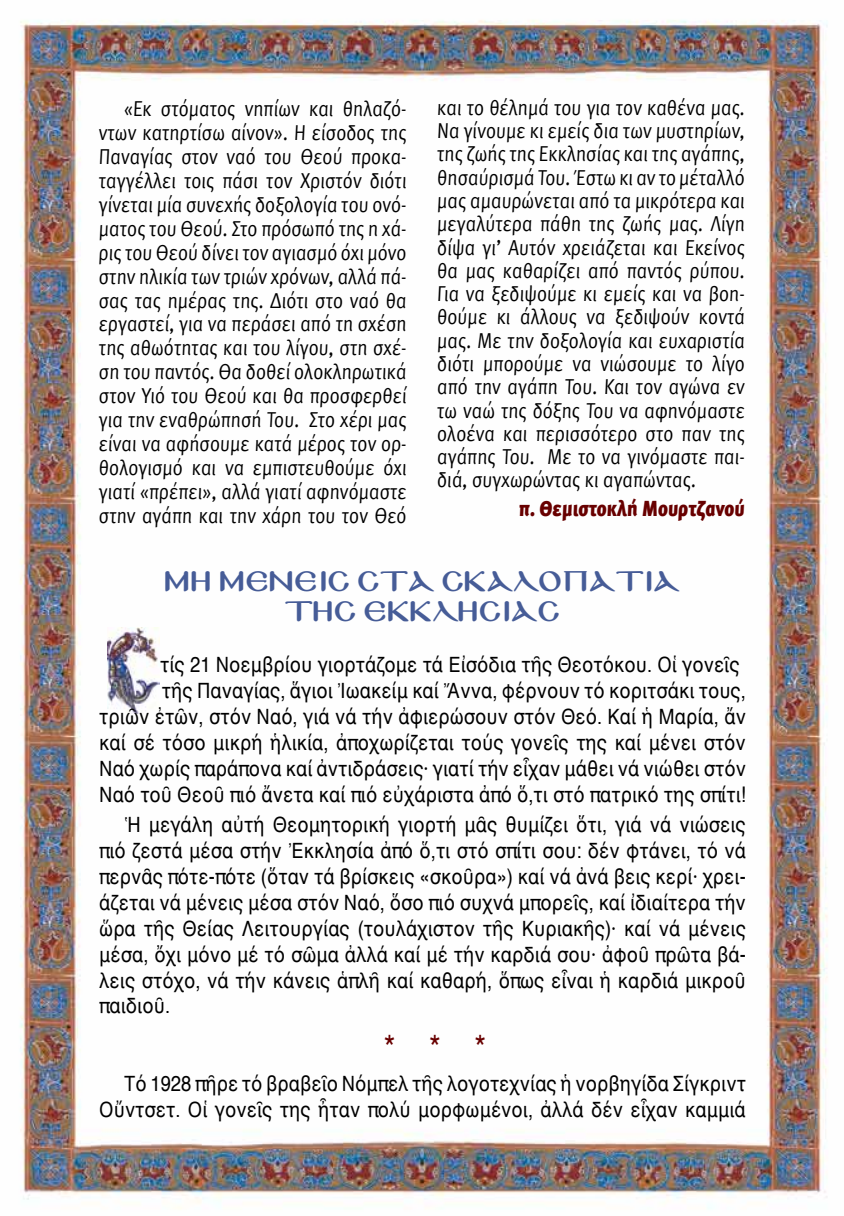
<style>
.page{position:relative;width:844px;height:1216px;background:#fff}
.page>*{position:absolute;margin:0;border:0;box-sizing:border-box;transform-origin:0 0}
.t1{font:35px "Helvetica";color:#680000;scale:.86 1}
.t2{font:24.5px/29.4px "Mg Byzantine UC Pol Normal";color:#465c97;text-align:center}
.t3{font:21.53px/24px "Meta Normal Greek";color:#000;text-align:justify;scale:.87 1}
.t4{font:21.53px/25.9px "Helvetica";color:#000;text-align:right;scale:.86 1}
.t5{font:21.53px "Meta Black Greek LF";color:#680000;scale:.87 1}
</style>
<div class="page">
<img style="left:20px;top:20px;width:808px;height:1189px">
<img style="left:108px;top:627px;width:52px;height:86px">
<p class="t3" style="left:98px;top:97px;width:357px;text-indent:25px">«Εκ στόματος νηπίων και θηλαζό&shy;ντων κατηρτίσω αίνον». Η είσοδος της Παναγίας στον ναό του Θεού προκα&shy;ταγγέλλει τοις πάσι τον Χριστόν διότι γίνεται μία συνεχής δοξολογία του ονό&shy;ματος του Θεού. Στο πρόσωπό της η χά&shy;ρις του Θεού δίνει τον αγιασμό όχι μόνο στην ηλικία των τριών χρόνων, αλλά πά&shy;σας τας ημέρας της. Διότι στο ναό θα εργαστεί, για να περάσει από τη σχέση της αθωότητας και του λίγου, στη σχέ&shy;ση του παντός. Θα δοθεί ολοκληρωτικά στον Υιό του Θεού και θα προσφερθεί για την εναθρώπησή Του. Στο χέρι μας είναι να αφήσουμε κατά μέρος τον ορ&shy;θολογισμό και να εμπιστευθούμε όχι γιατί «πρέπει», αλλά γιατί αφηνόμαστε στην αγάπη και την χάρη του τον Θεό</p>
<p class="t3" style="left:437px;top:96px;width:357px;line-height:23.3px">και το θέλημά του για τον καθένα μας.<br>Να γίνουμε κι εμείς δια των μυστηρίων, της ζωής της Εκκλησίας και της αγάπης, θησαύρισμά Του. Έστω κι αν το μέταλλό μας αμαυρώνεται από τα μικρότερα και μεγαλύτερα πάθη της ζωής μας. Λίγη δίψα γι’ Αυτόν χρειάζεται και Εκείνος θα μας καθαρίζει από παντός ρύπου.<br>Για να ξεδιψούμε κι εμείς και να βοη&shy;θούμε κι άλλους να ξεδιψούν κοντά μας. Με την δοξολογία και ευχαριστία διότι μπορούμε να νιώσουμε το λίγο από την αγάπη Του. Και τον αγώνα εν τω ναώ της δόξης Του να αφηνόμαστε ολοένα και περισσότερο στο παν της αγάπης Του. Με το να γινόμαστε παι&shy;διά, συγχωρώντας κι αγαπώντας.</p>
<p class="t5" style="left:519px;top:496px;width:262px">π. Θεμιστοκλή Μουρτζανού</p>
<p class="t2" style="left:165px;top:566px;width:517px">MH ΜΕΝΕΙΣ ΣΤΑ ΣΚΑΛΟΠΑΤΙΑ<br>ΤΗΣ ΕΚΚΛΗΣΙΑΣ</p>
<p class="t4" style="left:99px;top:652px;width:753px">τίς 21 Νοεμβρίου γιορτάζομε τά Εἰσόδια τῆς Θεοτόκου. Οἱ γονεῖς<br>τῆς Παναγίας, ἅγιοι Ἰωακείμ καί Ἄννα, φέρνουν τό κοριτσάκι τους,<br>τριῶν ἐτῶν, στόν Ναό, γιά νά τήν ἀφιερώσουν στόν Θεό. Καί ἡ Μαρία, ἄν καί σέ τόσο μικρή ἡλικία, ἀποχωρίζεται τούς γονεῖς της καί μένει στόν Ναό χωρίς παράπονα καί ἀντιδράσεις· γιατί τήν εἶχαν μάθει νά νιώθει στόν Ναό τοῦ Θεοῦ πιό ἄνετα καί πιό εὐχάριστα ἀπό ὅ,τι στό πατρικό της σπίτι!</p>
<p class="t4" style="left:99px;top:812px;width:753px;text-align:justify;text-indent:25px">Ἡ μεγάλη αὐτή Θεομητορική γιορτή μᾶς θυμίζει ὅτι, γιά νά νιώσεις πιό ζεστά μέσα στήν Ἐκκλησία ἀπό ὅ,τι στό σπίτι σου: δέν φτάνει, τό νά περνᾶς πότε-πότε (ὅταν τά βρίσκεις «σκοῦρα») καί νά ἀνά βεις κερί· χρει&shy;άζεται νά μένεις μέσα στόν Ναό, ὅσο πιό συχνά μπορεῖς, καί ἰδιαίτερα τήν ὥρα τῆς Θείας Λειτουργίας (τουλάχιστον τῆς Κυριακῆς)· καί νά μένεις μέσα, ὄχι μόνο μέ τό σῶμα ἀλλά καί μέ τήν καρδιά σου· ἀφοῦ πρῶτα βά&shy;λεις στόχο, νά τήν κάνεις ἁπλῆ καί καθαρή, ὅπως εἶναι ἡ καρδιά μικροῦ παιδιοῦ.</p>
<h1 class="t1" style="left:384px;top:1021px;width:120px">* * *</h1>
<p class="t4" style="left:99px;top:1071px;width:753px">Τό 1928 πῆρε τό βραβεῖο Νόμπελ τῆς λογοτεχνίας ἡ νορβηγίδα Σίγκριντ<br>Οὔντσετ. Οἱ γονεῖς της ἦταν πολύ μορφωμένοι, ἀλλά δέν εἶχαν καμμιά</p>
</div>
